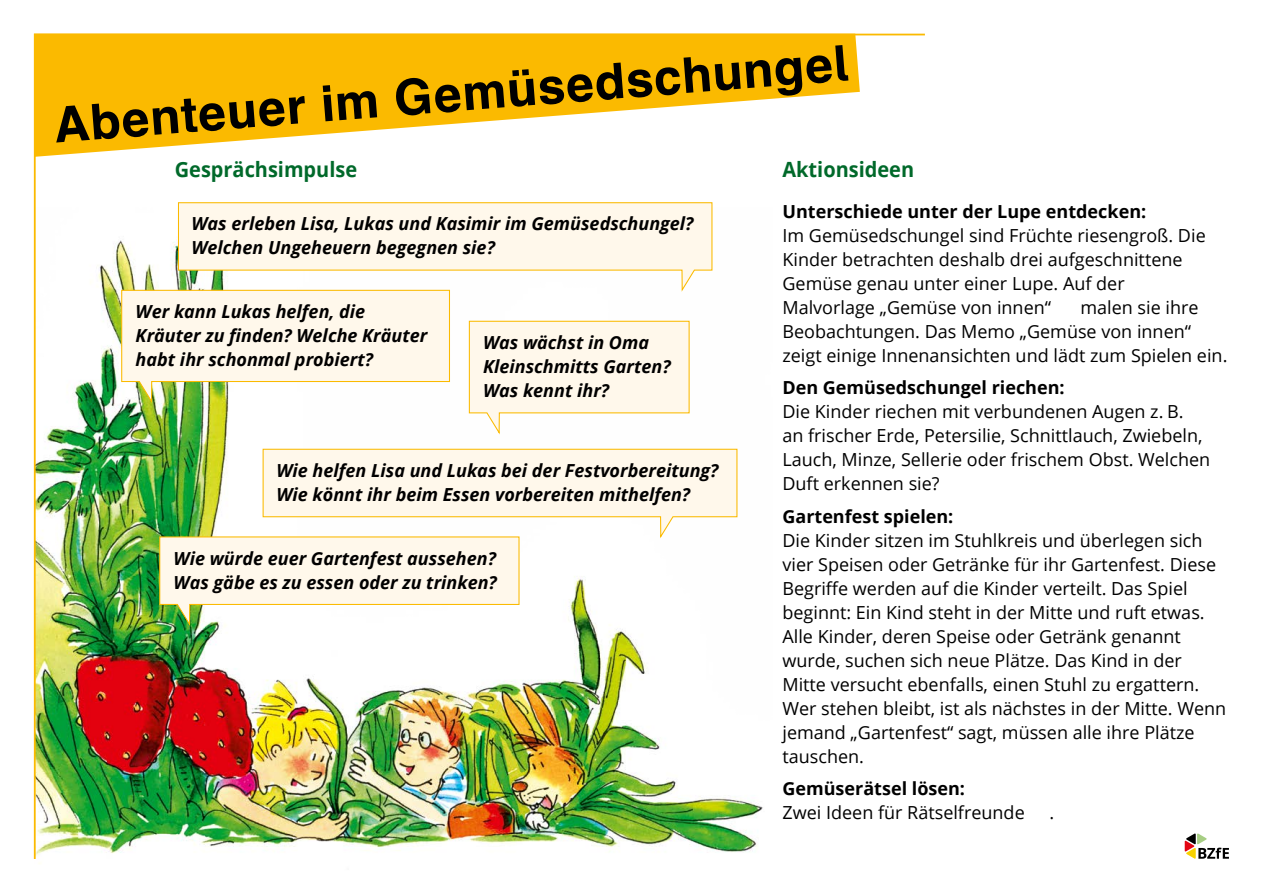
<style>
.page{position:relative;width:1263px;height:893px;background:#fff}
.page>*{position:absolute;margin:0;border:0;box-sizing:border-box;transform-origin:0 0}
.id244{font:700 49.35px "Schulbuch Nord OT";color:#000}
.id2796{font:700 21px "Open Sans";color:#00692a;scale:.95 1}
.id7534{font:18px/24px "Open Sans";color:#000}
.id30719{font:italic 700 18px/24px "Open Sans";color:#000}
.id65596{font:700 18px "Open Sans";color:#000}
</style>
<div class="page">
<img style="left:33px;top:33px;width:892px;height:826px">
<svg style="left:1185px;top:833px;width:44px;height:26px"></svg>
<svg style="left:177px;top:202px;width:536px;height:92px"></svg>
<svg style="left:159px;top:448px;width:579px;height:180px"></svg>
<svg style="left:468px;top:320px;width:222px;height:116px"></svg>
<svg style="left:121px;top:289px;width:329px;height:116px"></svg>
<h1 class="id244" style="left:52px;top:97px;width:798px;rotate:-5deg">Abenteuer im Gemüsedschungel</h1>
<h2 class="id2796" style="left:175px;top:154px;width:193px">Gesprächsimpulse</h2>
<h2 class="id2796" style="left:782px;top:154px;width:140px">Aktionsideen</h2>
<h3 class="id65596" style="left:782px;top:199px;width:365px">Unterschiede unter der Lupe entdecken:</h3>
<p class="id7534" style="left:782px;top:223px;width:425px">Im Gemüsedschungel sind Früchte riesengroß. Die Kinder betrachten deshalb drei aufgeschnittene Gemüse genau unter einer Lupe. Auf der Malvorlage „Gemüse von innen“</p>
<p class="id30719" style="left:191px;top:211px;width:504px">Was erleben Lisa, Lukas und Kasimir im Gemüsedschungel?<br>Welchen Ungeheuern begegnen sie?</p>
<p class="id7534" style="left:782px;top:295px;width:446px;text-indent:298px">malen sie ihre<br>Beobachtungen. Das Memo „Gemüse von innen“ zeigt einige Innenansichten und lädt zum Spielen ein.</p>
<h3 class="id65596" style="left:782px;top:375px;width:284px">Den Gemüsedschungel riechen:</h3>
<p class="id7534" style="left:782px;top:399px;width:429px">Die Kinder riechen mit verbundenen Augen z. B.<br>an frischer Erde, Petersilie, Schnittlauch, Zwiebeln, Lauch, Minze, Sellerie oder frischem Obst. Welchen Duft erkennen sie?</p>
<h3 class="id65596" style="left:782px;top:504px;width:172px">Gartenfest spielen:</h3>
<p class="id7534" style="left:782px;top:528px;width:445px">Die Kinder sitzen im Stuhlkreis und überlegen sich vier Speisen oder Getränke für ihr Gartenfest. Diese Begriffe werden auf die Kinder verteilt. Das Spiel beginnt: Ein Kind steht in der Mitte und ruft etwas.<br>Alle Kinder, deren Speise oder Getränk genannt wurde, suchen sich neue Plätze. Das Kind in der Mitte versucht ebenfalls, einen Stuhl zu ergattern.<br>Wer stehen bleibt, ist als nächstes in der Mitte. Wenn jemand „Gartenfest“ sagt, müssen alle ihre Plätze tauschen.</p>
<h3 class="id65596" style="left:782px;top:776px;width:184px">Gemüserätsel lösen:</h3>
<p class="id7534" style="left:782px;top:800px;width:244px">Zwei Ideen für Rätselfreunde</p>
<p class="id7534" style="left:1049px;top:800px;width:6px">.</p>
<p class="id30719" style="left:136px;top:299px;width:293px">Wer kann Lukas helfen, die<br>Kräuter zu finden? Welche Kräuter habt ihr schonmal probiert?</p>
<p class="id30719" style="left:483px;top:330px;width:189px">Was wächst in Oma<br>Kleinschmitts Garten?<br>Was kennt ihr?</p>
<p class="id30719" style="left:276px;top:458px;width:444px">Wie helfen Lisa und Lukas bei der Festvorbereitung?<br>Wie könnt ihr beim Essen vorbereiten mithelfen?</p>
<p class="id30719" style="left:174px;top:546px;width:325px">Wie würde euer Gartenfest aussehen?<br>Was gäbe es zu essen oder zu trinken?</p>
</div>
